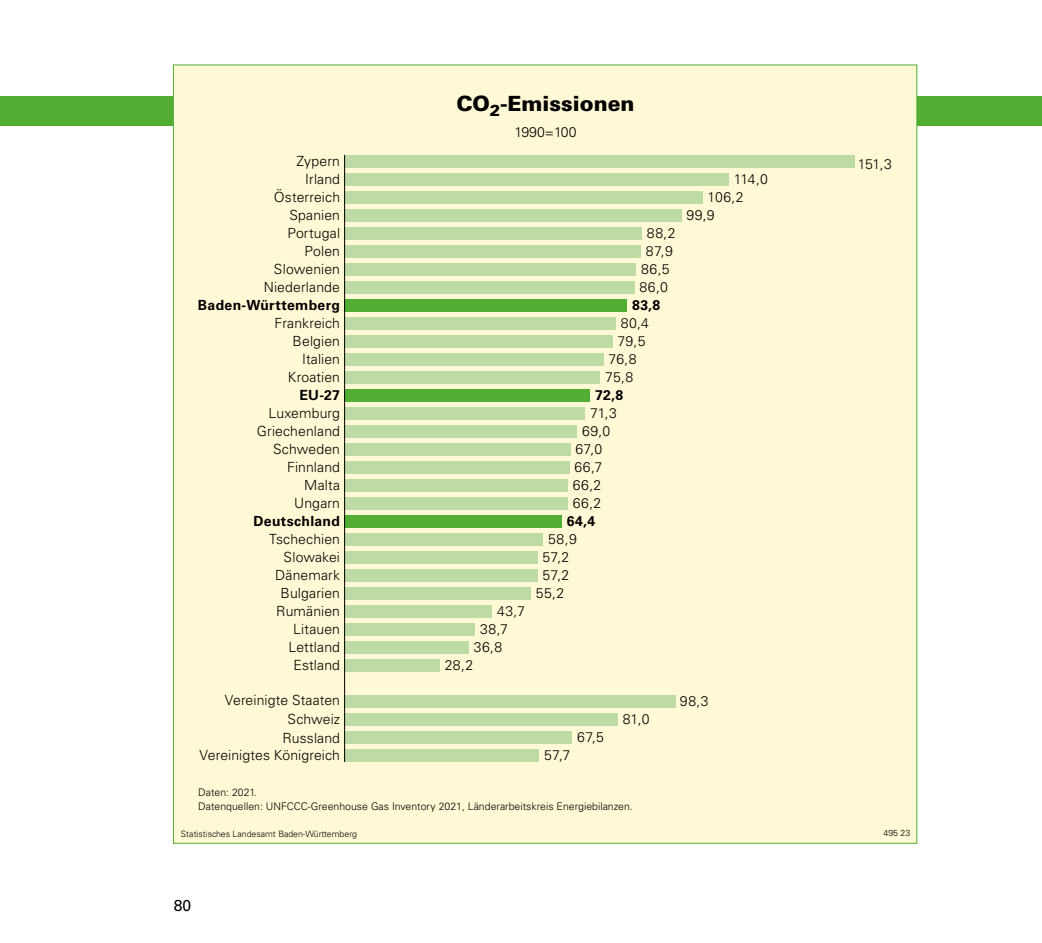
<style>
.page{position:relative;width:1042px;height:943px;background:#fff}
.page>*{position:absolute;margin:0;border:0;box-sizing:border-box;transform-origin:0 0}
.t1{font:900 21px "Univers";color:#000}
.t2{font:15.75px "Univers";color:#000}
.t3{font:300 14px/18.7px "Univers";letter-spacing:.01em;color:#000;text-align:center}
.t4{font:700 14px "Univers";letter-spacing:.025em;color:#000}
.t5{font:300 10.5px/14px "Univers";color:#000}
.t6{font:300 8.75px "Univers";color:#000}
</style>
<div class="page">
<div style="left:0;top:96px;width:1042px;height:30px;background:#52ae32"></div>
<div style="left:173px;top:65px;width:744px;height:778px;background:#fff9d5"></div>
<div style="left:344px;top:155px;width:511px;height:13px;background:#bfdba5"></div>
<div style="left:344px;top:173px;width:385px;height:13px;background:#bfdba5"></div>
<div style="left:344px;top:191px;width:359px;height:13px;background:#bfdba5"></div>
<div style="left:344px;top:209px;width:337px;height:13px;background:#bfdba5"></div>
<div style="left:344px;top:227px;width:298px;height:13px;background:#bfdba5"></div>
<div style="left:344px;top:245px;width:297px;height:13px;background:#bfdba5"></div>
<div style="left:344px;top:263px;width:292px;height:13px;background:#bfdba5"></div>
<div style="left:344px;top:281px;width:291px;height:13px;background:#bfdba5"></div>
<div style="left:344px;top:299px;width:283px;height:13px;background:#52ae32"></div>
<div style="left:344px;top:317px;width:272px;height:13px;background:#bfdba5"></div>
<div style="left:344px;top:335px;width:269px;height:13px;background:#bfdba5"></div>
<div style="left:344px;top:353px;width:260px;height:13px;background:#bfdba5"></div>
<div style="left:344px;top:371px;width:256px;height:13px;background:#bfdba5"></div>
<div style="left:344px;top:389px;width:246px;height:13px;background:#52ae32"></div>
<div style="left:344px;top:407px;width:241px;height:13px;background:#bfdba5"></div>
<div style="left:344px;top:425px;width:233px;height:13px;background:#bfdba5"></div>
<div style="left:344px;top:443px;width:226px;height:13px;background:#bfdba5"></div>
<div style="left:344px;top:461px;width:225px;height:13px;background:#bfdba5"></div>
<div style="left:344px;top:479px;width:224px;height:13px;background:#bfdba5"></div>
<div style="left:344px;top:497px;width:224px;height:13px;background:#bfdba5"></div>
<div style="left:344px;top:515px;width:218px;height:13px;background:#52ae32"></div>
<div style="left:344px;top:533px;width:199px;height:13px;background:#bfdba5"></div>
<div style="left:344px;top:551px;width:193px;height:13px;background:#bfdba5"></div>
<div style="left:344px;top:569px;width:193px;height:13px;background:#bfdba5"></div>
<div style="left:344px;top:587px;width:187px;height:13px;background:#bfdba5"></div>
<div style="left:344px;top:605px;width:148px;height:13px;background:#bfdba5"></div>
<div style="left:344px;top:623px;width:131px;height:13px;background:#bfdba5"></div>
<div style="left:344px;top:641px;width:125px;height:13px;background:#bfdba5"></div>
<div style="left:344px;top:659px;width:96px;height:13px;background:#bfdba5"></div>
<div style="left:344px;top:731px;width:228px;height:13px;background:#bfdba5"></div>
<div style="left:344px;top:713px;width:274px;height:13px;background:#bfdba5"></div>
<div style="left:344px;top:749px;width:195px;height:13px;background:#bfdba5"></div>
<div style="left:344px;top:695px;width:332px;height:13px;background:#bfdba5"></div>
<hr style="left:344px;top:155px;width:1px;height:607px;background:#000">
<p class="t1" style="left:456px;top:91px;width:180px">CO<sub>2</sub>-Emissionen</p>
<p class="t3" style="left:514px;top:122px;width:64px">1990=100</p>
<p class="t3" style="left:296px;top:151px;width:45px">Zypern</p>
<p class="t3" style="left:857px;top:155px;width:36px">151,3</p>
<p class="t3" style="left:734px;top:169px;width:35px">114,0</p>
<p class="t3" style="left:707px;top:187px;width:38px">106,2</p>
<p class="t3" style="left:686px;top:205px;width:30px">99,9</p>
<p class="t3" style="left:647px;top:223px;width:30px">88,2</p>
<p class="t3" style="left:646px;top:241px;width:28px">87,9</p>
<p class="t3" style="left:641px;top:259px;width:30px">86,5</p>
<p class="t3" style="left:639px;top:277px;width:30px">86,0</p>
<p class="t4" style="left:632px;top:296px;width:30px">83,8</p>
<p class="t3" style="left:621px;top:313px;width:30px">80,4</p>
<p class="t3" style="left:617px;top:331px;width:29px">79,5</p>
<p class="t3" style="left:608px;top:349px;width:29px">76,8</p>
<p class="t3" style="left:605px;top:367px;width:30px">75,8</p>
<p class="t4" style="left:595px;top:386px;width:30px">72,8</p>
<p class="t3" style="left:590px;top:403px;width:29px">71,3</p>
<p class="t3" style="left:582px;top:421px;width:30px">69,0</p>
<p class="t3" style="left:575px;top:439px;width:28px">67,0</p>
<p class="t3" style="left:574px;top:457px;width:29px">66,7</p>
<p class="t3" style="left:573px;top:475px;width:30px">66,2</p>
<p class="t3" style="left:573px;top:493px;width:30px">66,2</p>
<p class="t4" style="left:567px;top:512px;width:30px">64,4</p>
<p class="t3" style="left:548px;top:529px;width:30px">58,9</p>
<p class="t3" style="left:542px;top:547px;width:28px">57,2</p>
<p class="t3" style="left:542px;top:565px;width:28px">57,2</p>
<p class="t3" style="left:536px;top:583px;width:30px">55,2</p>
<p class="t3" style="left:497px;top:601px;width:29px">43,7</p>
<p class="t3" style="left:480px;top:619px;width:29px">38,7</p>
<p class="t3" style="left:474px;top:637px;width:30px">36,8</p>
<p class="t3" style="left:445px;top:655px;width:30px">28,2</p>
<p class="t3" style="left:305px;top:169px;width:36px">Irland</p>
<p class="t3" style="left:274px;top:188px;width:68px">Österreich</p>
<p class="t3" style="left:289px;top:205px;width:52px">Spanien</p>
<p class="t3" style="left:287px;top:223px;width:54px">Portugal</p>
<p class="t3" style="left:305px;top:241px;width:37px">Polen</p>
<p class="t3" style="left:274px;top:259px;width:68px">Slowenien</p>
<p class="t3" style="left:264px;top:277px;width:78px">Niederlande</p>
<p class="t4" style="left:198px;top:296px;width:144px">Baden-Württemberg</p>
<p class="t3" style="left:275px;top:313px;width:67px">Frankreich</p>
<p class="t3" style="left:293px;top:331px;width:49px">Belgien</p>
<p class="t3" style="left:302px;top:349px;width:40px">Italien</p>
<p class="t3" style="left:288px;top:367px;width:54px">Kroatien</p>
<p class="t4" style="left:300px;top:386px;width:42px">EU-27</p>
<p class="t3" style="left:268px;top:403px;width:73px">Luxemburg</p>
<p class="t3" style="left:257px;top:421px;width:85px">Griechenland</p>
<p class="t3" style="left:273px;top:439px;width:69px">Schweden</p>
<p class="t3" style="left:287px;top:457px;width:54px">Finnland</p>
<p class="t3" style="left:304px;top:475px;width:37px">Malta</p>
<p class="t3" style="left:294px;top:493px;width:47px">Ungarn</p>
<p class="t4" style="left:254px;top:512px;width:88px">Deutschland</p>
<p class="t3" style="left:269px;top:529px;width:72px">Tschechien</p>
<p class="t3" style="left:284px;top:547px;width:58px">Slowakei</p>
<p class="t3" style="left:275px;top:565px;width:66px">Dänemark</p>
<p class="t3" style="left:281px;top:583px;width:61px">Bulgarien</p>
<p class="t3" style="left:276px;top:601px;width:65px">Rumänien</p>
<p class="t3" style="left:293px;top:619px;width:48px">Litauen</p>
<p class="t3" style="left:288px;top:637px;width:53px">Lettland</p>
<p class="t3" style="left:293px;top:655px;width:48px">Estland</p>
<p class="t3" style="left:225px;top:690px;width:117px">Vereinigte Staaten</p>
<p class="t3" style="left:680px;top:691px;width:30px">98,3</p>
<p class="t3" style="left:282px;top:709px;width:59px">Schweiz<br>Russland</p>
<p class="t3" style="left:577px;top:728px;width:28px">67,5</p>
<p class="t3" style="left:623px;top:709px;width:28px">81,0</p>
<p class="t3" style="left:200px;top:745px;width:142px">Vereinigtes Königreich</p>
<p class="t3" style="left:544px;top:745px;width:28px">57,7</p>
<p class="t5" style="left:198px;top:785px;width:436px">Daten: 2021.<br>Datenquellen: UNFCCC-Greenhouse Gas Inventory 2021, Länderarbeitskreis Energiebilanzen.</p>
<p class="t6" style="left:181px;top:828px;width:178px">Statistisches Landesamt Baden-Württemberg</p>
<p class="t6" style="left:883px;top:827px;width:28px">495 23</p>
<p class="t2" style="left:174px;top:896px;width:19px">80</p>
</div>
